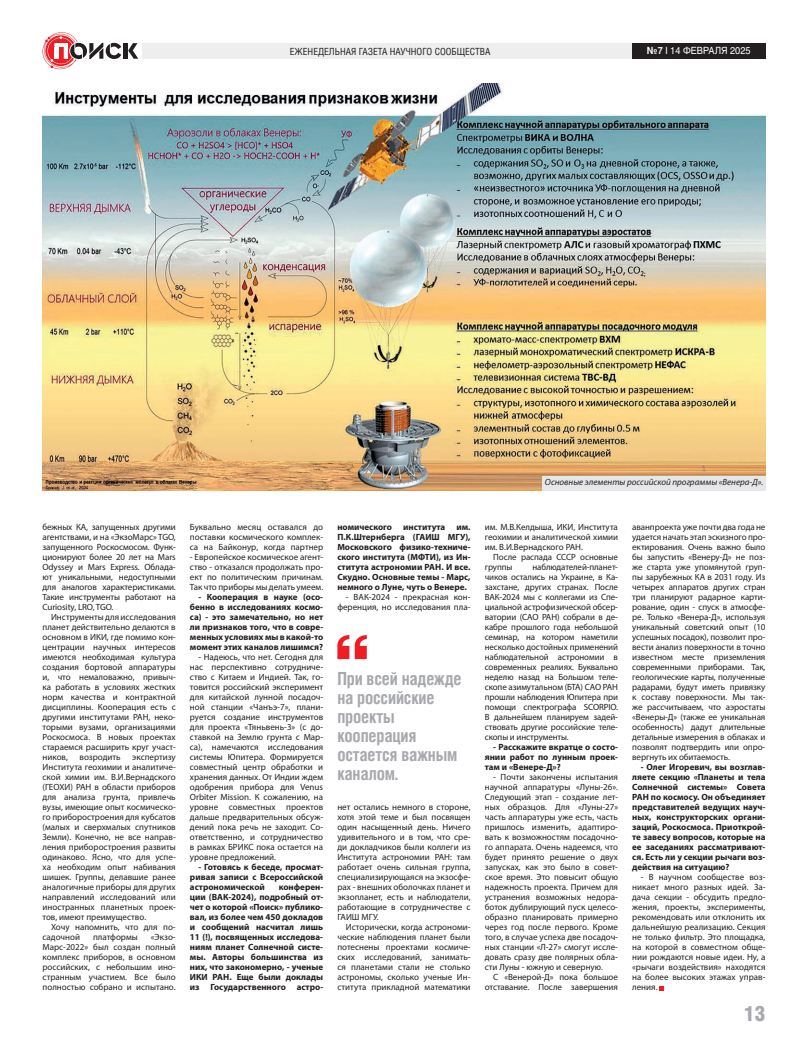
<style>
.page{position:relative;width:808px;height:1049px;background:#fff}
.page>*{position:absolute;margin:0;border:0;box-sizing:border-box;transform-origin:0 0}
.t1{font:21.1px "Helios Cond Black C";color:#a8a9ad}
.t2{font:700 18px/19px "Helios Cond C";letter-spacing:-.01em;color:#a8a9ad;scale:.96 1}
.t3{font:9.8px "Helios Cond C";color:#231f20}
.t4{font:9.8px "Helios C";color:#fff;scale:.93 1}
.t5{font:9px/10px "Myriad Pro";color:#231f20;text-align:justify}
.t6{font:700 9px/10px "Myriad Pro";color:#231f20;text-align:justify}
.t7{font:italic 9px "Myriad Pro";color:#231f20}
.s1{font-weight:700}
.s2{font-weight:700;color:#f2f3f4}
</style>
<div class="page">
<hr style="left:124px;top:43px;width:4px;height:16px;background:#231f20">
<svg style="left:128px;top:43px;width:10px;height:16px"></svg>
<svg style="left:43px;top:32px;width:78px;height:37px"></svg>
<div style="left:142px;top:43px;width:496px;height:16px;background:#eeeeef"></div>
<div style="left:632px;top:43px;width:133px;height:16px;background:#231f20"></div>
<img style="left:43px;top:84px;width:722px;height:406px">
<svg style="left:337px;top:635px;width:30px;height:24px"></svg>
<svg style="left:659px;top:986px;width:5px;height:4px"></svg>
<div style="left:542px;top:476px;width:223px;height:14px;background:#e6e7e9"></div>
<p class="t3" style="left:290px;top:45px;width:202px">ЕЖЕНЕДЕЛЬНАЯ ГАЗЕТА НАУЧНОГО СООБЩЕСТВА</p>
<p class="t4" style="left:647px;top:45px;width:113px"><span class="s1">№</span><span class="s2">7</span> I 14 ФЕВРАЛЯ 2025</p>
<p class="t7" style="left:545px;top:477px;width:220px">Основные элементы российской программы «Венера-Д».</p>
<p class="t5" style="left:43px;top:522px;width:135px">бежных КА, запущенных другими агентствами, и на «ЭкзоМарс» TGO, запущенного Роскосмосом. Функ&shy;ционируют более 20 лет на Mars Odyssey и Mars Express. Облада&shy;ют уникальными, недоступными для аналогов характеристиками.<br>Такие инструменты работают на Curiosity, LRO, TGO.</p>
<p class="t5" style="left:43px;top:612px;width:135px;text-indent:9px">Инструменты для исследования планет действительно делаются в основном в ИКИ, где помимо кон&shy;центрации научных интересов имеются необходимая культура создания бортовой аппаратуры и, что немаловажно, привыч&shy;ка работать в условиях жестких норм качества и контрактной дисциплины. Кооперация есть с другими институтами РАН, неко&shy;торыми вузами, организациями Роскосмоса. В новых проектах стараемся расширить круг участ&shy;ников,</p>
<p class="t5" style="left:43px;top:752px;width:135px;text-indent:90px">экспертизу Института геохимии и аналитиче&shy;ской химии им. В.И.Вернадского (ГЕОХИ) РАН в области приборов для анализа грунта, привлечь вузы, имеющие опыт космическо&shy;го приборостроения для кубсатов (малых и сверхмалых спутников Земли). Конечно, не все направ&shy;ления приборостроения развиты одинаково. Ясно, что для успе&shy;ха необходим опыт набивания шишек. Группы, делавшие ранее аналогичные приборы для других направлений исследований или иностранных планетных проек&shy;тов, имеют преимущество.</p>
<p class="t5" style="left:43px;top:922px;width:135px;text-indent:9px">Хочу напомнить, что для по&shy;садочной</p>
<p class="t5" style="left:80px;top:752px;width:43px">возродить</p>
<p class="t5" style="left:93px;top:932px;width:46px">платформы</p>
<p class="t5" style="left:43px;top:932px;width:135px;text-indent:108px">«Экзо-Марс-2022» был создан полный комплекс приборов, в основном российских, с небольшим ино&shy;странным участием. Все было полностью собрано и испытано.</p>
<p class="t5" style="left:190px;top:522px;width:135px">Буквально месяц оставался до поставки космического комплек&shy;са на Байконур, когда партнер</p>
<p class="t5" style="left:190px;top:552px;width:135px">- Европейское космическое агент&shy;ство - отказался продолжать про&shy;ект по политическим причинам.<br>Так что приборы мы делать умеем.</p>
<p class="t6" style="left:190px;top:592px;width:135px;text-indent:9px">- Кооперация в науке (осо&shy;бенно в исследованиях космо&shy;са) - это замечательно, но нет ли признаков того, что в совре&shy;менных условиях мы в какой-то момент этих каналов лишимся?</p>
<p class="t5" style="left:190px;top:652px;width:135px;text-indent:9px">- Надеюсь, что нет. Сегодня для нас перспективно сотрудниче&shy;ство с Китаем и Индией. Так, го&shy;товится российский эксперимент для китайской лунной посадоч&shy;ной станции «Чанъэ-7», плани&shy;руется создание инструментов для проекта «Тяньвень-3» (с до&shy;ставкой на Землю грунта с Мар&shy;са), намечаются исследования системы Юпитера. Формируется совместный центр обработки и хранения данных. От Индии ждем одобрения прибора для Venus Orbiter Mission. К сожалению, на уровне совместных проектов дальше предварительных обсуж&shy;дений пока речь не заходит. Со&shy;ответственно, и сотрудничество в рамках БРИКС пока остается на уровне предложений.</p>
<p class="t6" style="left:190px;top:862px;width:135px;text-indent:9px">- Готовясь к беседе, просмат&shy;ривая записи с Всероссийской астрономической</p>
<p class="t6" style="left:190px;top:882px;width:135px;text-indent:89px">конферен&shy;ции (ВАК-2024), подробный от&shy;чет о которой «Поиск» публико&shy;вал, из более чем 450 докладов и сообщений насчитал лишь 11 (!), посвященных исследова&shy;ниям планет Солнечной систе&shy;мы. Авторы большинства из них, что закономерно, - ученые ИКИ РАН. Еще были доклады из Государственного астро-</p>
<p class="t6" style="left:337px;top:522px;width:135px">номического института им.<br>П.К.Штернберга (ГАИШ МГУ), Московского физико-техниче&shy;ского института (МФТИ), из Ин&shy;ститута астрономии РАН. И все.<br>Скудно. Основные темы - Марс, немного о Луне, чуть о Венере.</p>
<p class="t5" style="left:337px;top:592px;width:135px;text-align:right">- ВАК-2024 - прекрасная кон&shy;ференция, но исследования пла-</p>
<h2 class="t2" style="left:337px;top:668px;width:131px">При всей надежде на российские проекты кооперация остается важным каналом.</h2>
<p class="t5" style="left:337px;top:802px;width:135px">нет остались немного в стороне, хотя этой теме и был посвящен один насыщенный день. Ничего удивительного и в том, что сре&shy;ди докладчиков были коллеги из Института астрономии РАН: там работает очень сильная группа, специализирующаяся на экзосфе&shy;рах - внешних оболочках планет и экзопланет, есть и наблюдатели, работающие в сотрудничестве с ГАИШ МГУ.</p>
<p class="t5" style="left:337px;top:922px;width:135px;text-indent:9px">Исторически, когда астрономи&shy;ческие наблюдения планет были потеснены проектами космиче&shy;ских исследований, занимать&shy;ся планетами стали не столько астрономы, сколько ученые Ин&shy;ститута прикладной математики</p>
<p class="t5" style="left:485px;top:522px;width:135px">им. М.В.Келдыша, ИКИ, Института геохимии и аналитической химии им. В.И.Вернадского РАН.</p>
<p class="t5" style="left:485px;top:552px;width:135px;text-indent:9px">После распада СССР основные группы</p>
<p class="t5" style="left:485px;top:562px;width:135px;text-indent:48px">наблюдателей-планет&shy;чиков остались на Украине, в Ка&shy;захстане, других странах. После ВАК-2024 мы с коллегами из Спе&shy;циальной астрофизической обсер&shy;ватории (САО РАН) собрали в де&shy;кабре прошлого года небольшой семинар, на котором наметили несколько достойных применений наблюдательной астрономии в современных реалиях. Буквально неделю назад на Большом теле&shy;скопе азимутальном (БТА) САО РАН прошли наблюдения Юпитера при помощи спектрографа SCORPIO.<br>В дальнейшем планируем задей&shy;ствовать другие российские теле&shy;скопы и инструменты.</p>
<p class="t6" style="left:485px;top:742px;width:135px;text-indent:9px">- Расскажите вкратце о состо&shy;янии работ по лунным проек&shy;там и «Венере-Д»?</p>
<p class="t5" style="left:485px;top:772px;width:135px;text-indent:9px">- Почти закончены испытания научной аппаратуры «Луны-26».<br>Следующий этап - создание лет&shy;ных образцов. Для «Луны-27» часть аппаратуры уже есть, часть пришлось изменить, адаптиро&shy;вать к возможностям посадочно&shy;го аппарата. Очень надеемся, что будет принято решение о двух запусках, как это было в совет&shy;ское время. Это повысит общую надежность проекта. Причем для устранения возможных недора&shy;боток дублирующий пуск целесо&shy;образно планировать примерно через год после первого. Кроме того, в случае успеха две посадоч&shy;ных станции «Л-27» смогут иссле&shy;довать сразу две полярных обла&shy;сти Луны - южную и северную.</p>
<p class="t5" style="left:485px;top:972px;width:135px;text-align:right">С «Венерой-Д» пока большое отставание. После завершения</p>
<p class="t5" style="left:632px;top:522px;width:135px">аванпроекта уже почти два года не удается начать этап эскизного про&shy;ектирования. Очень важно было бы запустить «Венеру-Д» не поз&shy;же старта уже упомянутой груп&shy;пы зарубежных КА в 2031 году. Из четырех аппаратов других стран три планируют радарное карти&shy;рование, один - спуск в атмосфе&shy;ре. Только «Венера-Д», используя уникальный советский опыт (10 успешных посадок), позволит про&shy;вести анализ поверхности в точно известном месте приземления современными приборами. Так, геологические карты, полученные радарами, будут иметь привязку к составу поверхности. Мы так&shy;же рассчитываем, что аэростаты «Венеры-Д» (также ее уникальная особенность) дадут длительные детальные измерения в облаках и позволят подтвердить или опро&shy;вергнуть их обитаемость.</p>
<p class="t6" style="left:632px;top:762px;width:135px;text-indent:9px">- Олег Игоревич, вы возглав&shy;ляете секцию «Планеты и тела Солнечной системы» Совета РАН по космосу. Он объединяет представителей ведущих науч&shy;ных, конструкторских органи&shy;заций, Роскосмоса. Приоткрой&shy;те завесу вопросов, которые на ее заседаниях рассматривают&shy;ся. Есть ли у секции рычаги воз&shy;действия на ситуацию?</p>
<p class="t5" style="left:632px;top:872px;width:135px;text-indent:9px">- В научном сообществе воз&shy;никает много разных идей. За&shy;дача секции - обсудить предло&shy;жения, проекты, эксперименты, рекомендовать или отклонить их дальнейшую реализацию. Секция не только фильтр. Это площадка, на которой в совместном обще&shy;нии рождаются новые идеи. Ну, а «рычаги воздействия» находятся на более высоких этажах управ&shy;ления.</p>
<h1 class="t1" style="left:744px;top:1001px;width:23px">13</h1>
</div>
